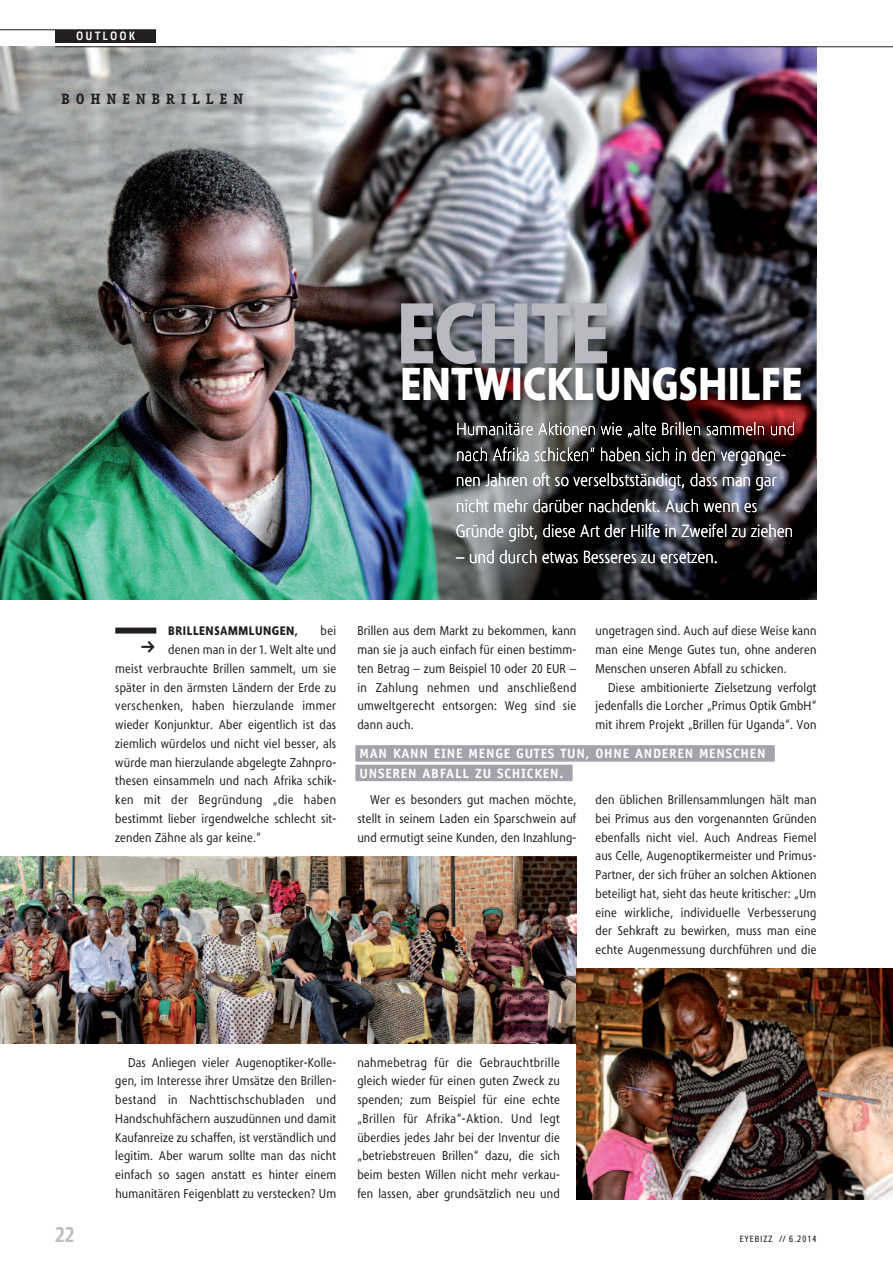
<style>
.page{position:relative;width:893px;height:1263px;background:#fff}
.page>*{position:absolute;margin:0;border:0;box-sizing:border-box;transform-origin:0 0}
.t1{font:900 88.8px "Phoenica STD Cn";letter-spacing:-.015em;color:#b7b8c1}
.t2{font:900 47.55px "Phoenica STD Cn";color:#fff}
.t3{font:21px "Etelka Narrow Medium Pro";color:#bcbdc0}
.t4{font:21px "FF Dingbests";color:#231f20}
.t5{font:300 18px/25.5px "Phoenica STD Cn";letter-spacing:.015em;color:#fff}
.t6{font:700 15px "Officina Serif";letter-spacing:.38em;color:#231f20}
.t7{font:700 13.5px/19.5px "Officina Sans";letter-spacing:.055em;color:#fff}
.t8{font:13.2px/18.8px "Phoenica STD Cn";letter-spacing:.01em;color:#231f20;text-align:justify}
.t9{font:13.2px "Phoenica STD Cn";letter-spacing:.03em;color:#231f20}
.t10{font:900 12.75px "Phoenica STD Cn";letter-spacing:.035em;color:#231f20}
.t11{font:12px "Etelka Narrow Medium Pro";letter-spacing:.225em;color:#fff}
.t12{font:9px "Etelka Narrow Text Pro";letter-spacing:.13em;color:#231f20}
.s1{color:#a3a3ae}
</style>
<div class="page">
<img style="left:0;top:47px;width:816px;height:553px">
<div style="left:55px;top:30px;width:101px;height:13px;background:#231f20"></div>
<hr style="left:0;top:30px;width:156px;height:1px;background:#231f20">
<hr style="left:55px;top:47px;width:838px;height:1px;background:#231f20">
<div style="left:355px;top:745px;width:420px;height:17px;background:#a3a3ae"></div>
<div style="left:355px;top:765px;width:218px;height:16px;background:#a3a3ae"></div>
<div style="left:115px;top:627px;width:41px;height:6px;background:#231f20"></div>
<img style="left:0;top:856px;width:576px;height:187px">
<img style="left:576px;top:968px;width:316px;height:231px">
<img style="left:373px;top:278px;width:444px;height:180px">
<img style="left:458px;top:422px;width:112px;height:13px">
<img style="left:457px;top:447px;width:116px;height:11px">
<p class="t11" style="left:77px;top:32px;width:60px">OUTLOOK</p>
<p class="t6" style="left:61px;top:94px;width:183px">BOHNENBRILLEN</p>
<h1 class="t1" style="left:396px;top:300px;width:215px">ECHTE</h1>
<h2 class="t2" style="left:400px;top:366px;width:404px">ENTWICKLUNGSHILFE</h2>
<h3 class="t5" style="left:456px;top:443px;width:338px">nach Afrika schicken“ haben sich in den vergange&shy;nen Jahren oft so verselbstständigt, dass man gar nicht mehr darüber nachdenkt. Auch wenn es Gründe gibt, diese Art der Hilfe in Zweifel zu ziehen</h3>
<h3 class="t5" style="left:456px;top:545px;width:263px">– und durch etwas Besseres zu ersetzen.</h3>
<p class="t10" style="left:168px;top:626px;width:131px">BRILLENSAMMLUNGEN,</p>
<p class="t8" style="left:321px;top:623px;width:17px">bei</p>
<p class="t8" style="left:168px;top:641px;width:169px">denen man in der 1. Welt alte und</p>
<p class="t8" style="left:115px;top:660px;width:222px">meist verbrauchte Brillen sammelt, um sie</p>
<p class="t8" style="left:115px;top:679px;width:222px">später in den ärmsten Ländern der Erde zu</p>
<p class="t9" style="left:115px;top:701px;width:222px">verschenken, haben hierzulande immer</p>
<p class="t8" style="left:115px;top:716px;width:222px">wieder Konjunktur. Aber eigentlich ist das</p>
<p class="t8" style="left:115px;top:735px;width:222px">ziemlich würdelos und nicht viel besser, als</p>
<p class="t8" style="left:115px;top:754px;width:222px">würde man hierzulande abgelegte Zahnpro-</p>
<p class="t8" style="left:115px;top:773px;width:222px">thesen einsammeln und nach Afrika schik-</p>
<p class="t9" style="left:115px;top:795px;width:222px">ken mit der Begründung „die haben</p>
<p class="t8" style="left:115px;top:810px;width:222px">bestimmt lieber irgendwelche schlecht sit-</p>
<p class="t8" style="left:115px;top:829px;width:147px">zenden Zähne als gar keine.“</p>
<h3 class="t4" style="left:140px;top:634px;width:18px">f</h3>
<p class="t8" style="left:357px;top:623px;width:220px">Brillen aus dem Markt zu bekommen, kann man sie ja auch einfach für einen bestimm&shy;ten Betrag – zum Beispiel 10 oder 20 EUR – in Zahlung nehmen und anschließend umweltgerecht entsorgen: Weg sind sie dann auch.</p>
<p class="t8" style="left:595px;top:623px;width:222px">ungetragen sind. Auch auf diese Weise kann man eine Menge Gutes tun, ohne anderen Menschen unseren Abfall zu schicken.</p>
<p class="t8" style="left:595px;top:679px;width:222px;text-indent:13px">Diese ambitionierte Zielsetzung verfolgt jedenfalls die Lorcher „Primus Optik GmbH“ mit ihrem Projekt „Brillen für Uganda“. Von</p>
<p class="t7" style="left:360px;top:745px;width:417px">MAN KANN EINE MENGE GUTES TUN, OHNE ANDEREN MENSCHEN<span class="s1">N<br></span>UNSEREN ABFALL ZU SCHICKEN.<span class="s1">N</span></p>
<p class="t8" style="left:357px;top:791px;width:220px;text-indent:13px">Wer es besonders gut machen möchte, stellt in seinem Laden ein Sparschwein auf und ermutigt seine Kunden, den Inzahlung-</p>
<p class="t8" style="left:595px;top:791px;width:222px">den üblichen Brillensammlungen hält man bei Primus aus den vorgenannten Gründen ebenfalls nicht viel. Auch Andreas Fiemel aus Celle, Augenoptikermeister und Primus-Partner, der sich früher an solchen Aktionen beteiligt hat, sieht das heute kritischer: „Um eine wirkliche, individuelle Verbesserung der Sehkraft zu bewirken, muss man eine echte Augenmessung durchführen und die</p>
<p class="t8" style="left:115px;top:1054px;width:222px;text-indent:13px">Das Anliegen vieler Augenoptiker-Kolle&shy;gen, im Interesse ihrer Umsätze den Brillen&shy;bestand in Nachttischschubladen und Handschuhfächern auszudünnen und damit Kaufanreize zu schaffen, ist verständlich und legitim. Aber warum sollte man das nicht einfach so sagen anstatt es hinter einem humanitären Feigenblatt zu verstecken? Um</p>
<p class="t8" style="left:357px;top:1054px;width:204px">nahmebetrag für die Gebrauchtbrille gleich wieder für einen guten Zweck zu spenden; zum Beispiel für eine echte „Brillen für Afrika“-Aktion. Und legt überdies jedes Jahr bei der Inventur die „betriebstreuen Brillen“ dazu, die sich beim besten Willen nicht mehr verkau&shy;fen lassen, aber grundsätzlich neu und</p>
<h3 class="t3" style="left:55px;top:1227px;width:20px">22</h3>
<p class="t12" style="left:740px;top:1235px;width:78px">EYEBIZZ // 6.2014</p>
</div>
